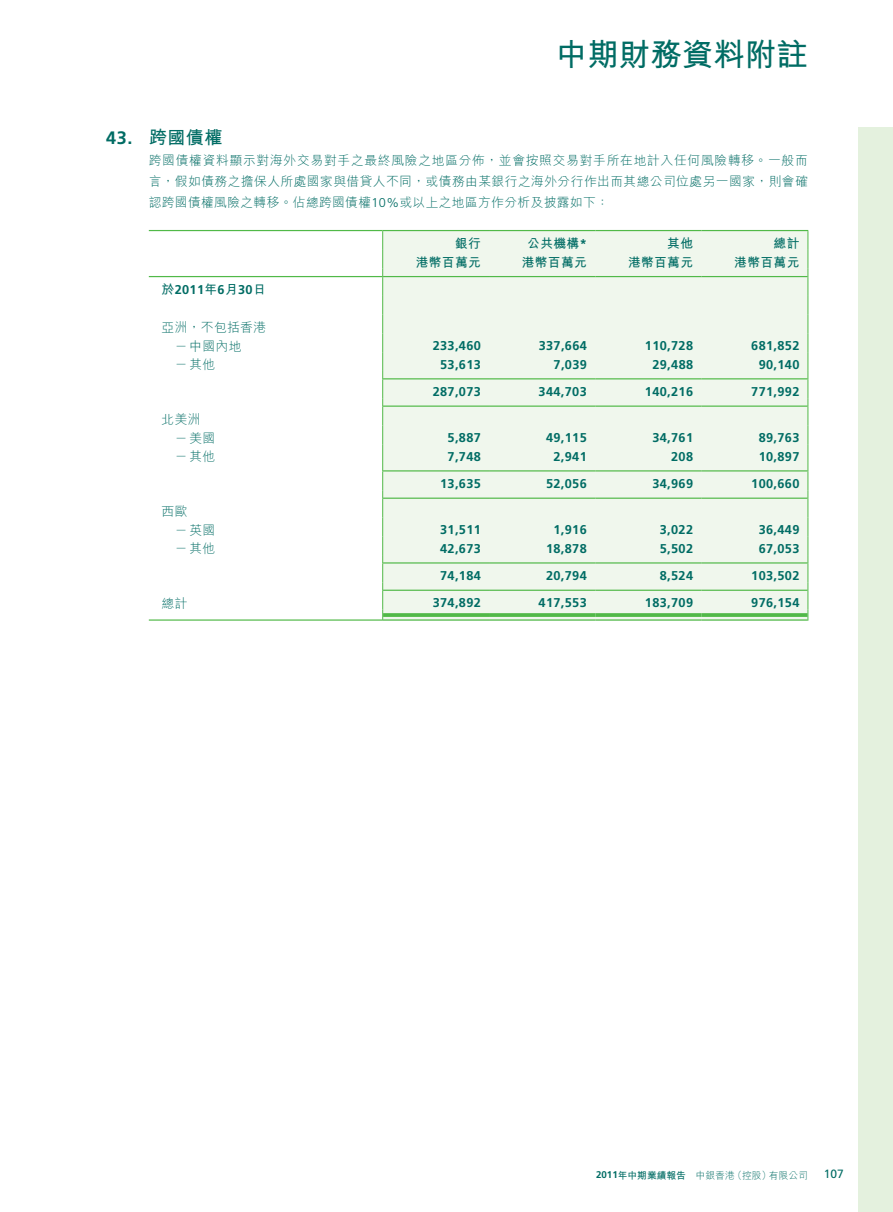
<style>
.page{position:relative;width:893px;height:1212px;background:#fff}
.page>*{position:absolute;margin:0;border:0;box-sizing:border-box;transform-origin:0 0}
.t1{font:700 31.5px "M Hei HK";color:#006c64}
.t2{font:700 18px "M Hei HK";color:#006c64}
.t3{font:700 12.75px "Frutiger LT Std";letter-spacing:.03em;color:#006c64}
.t4{font:300 12.75px/18.8px "M Hei HK";letter-spacing:.03em;color:#006c64}
.t5{font:700 12.75px "M Hei HK";letter-spacing:.03em;color:#006c64}
.t6{font:12px "Frutiger LT Std";color:#006c64}
.t7{font:300 9.75px "M Hei HK";color:#006c64}
.s1{font-family:"Frutiger LT Std"}
.s2{font-family:"M Hei HK"}
.s3{font-family:"Frutiger LT Std";font-weight:700}
.s4{font-weight:700}
</style>
<div class="page">
<div style="left:859px;top:128px;width:34px;height:1084px;background:#e4f1de"></div>
<div style="left:383px;top:231px;width:424px;height:388px;background:#f0f7ed"></div>
<hr style="left:149px;top:230px;width:234px;height:1px;background:#51b948">
<hr style="left:383px;top:230px;width:106px;height:1px;background:#51b948">
<hr style="left:489px;top:230px;width:106px;height:1px;background:#51b948">
<hr style="left:595px;top:230px;width:107px;height:1px;background:#51b948">
<hr style="left:702px;top:230px;width:106px;height:1px;background:#51b948">
<svg style="left:382px;top:231px;width:1px;height:390px"></svg>
<svg style="left:807px;top:231px;width:1px;height:390px"></svg>
<hr style="left:149px;top:276px;width:233px;height:1px;background:#51b948">
<hr style="left:383px;top:276px;width:106px;height:1px;background:#51b948">
<hr style="left:489px;top:276px;width:106px;height:1px;background:#51b948">
<hr style="left:595px;top:276px;width:107px;height:1px;background:#51b948">
<hr style="left:702px;top:276px;width:105px;height:1px;background:#51b948">
<hr style="left:383px;top:378px;width:106px;height:1px;background:#51b948">
<hr style="left:489px;top:378px;width:106px;height:1px;background:#51b948">
<hr style="left:595px;top:378px;width:107px;height:1px;background:#51b948">
<hr style="left:702px;top:378px;width:105px;height:1px;background:#51b948">
<hr style="left:383px;top:405px;width:106px;height:2px;background:#51b948">
<hr style="left:489px;top:405px;width:106px;height:2px;background:#51b948">
<hr style="left:595px;top:405px;width:107px;height:2px;background:#51b948">
<hr style="left:702px;top:405px;width:105px;height:2px;background:#51b948">
<hr style="left:383px;top:470px;width:106px;height:1px;background:#51b948">
<hr style="left:489px;top:470px;width:106px;height:1px;background:#51b948">
<hr style="left:595px;top:470px;width:107px;height:1px;background:#51b948">
<hr style="left:702px;top:470px;width:105px;height:1px;background:#51b948">
<hr style="left:383px;top:498px;width:106px;height:1px;background:#51b948">
<hr style="left:489px;top:498px;width:106px;height:1px;background:#51b948">
<hr style="left:595px;top:498px;width:107px;height:1px;background:#51b948">
<hr style="left:702px;top:498px;width:105px;height:1px;background:#51b948">
<hr style="left:383px;top:562px;width:106px;height:1px;background:#51b948">
<hr style="left:489px;top:562px;width:106px;height:1px;background:#51b948">
<hr style="left:595px;top:562px;width:107px;height:1px;background:#51b948">
<hr style="left:702px;top:562px;width:105px;height:1px;background:#51b948">
<hr style="left:383px;top:590px;width:106px;height:1px;background:#51b948">
<hr style="left:489px;top:590px;width:106px;height:1px;background:#51b948">
<hr style="left:595px;top:590px;width:107px;height:1px;background:#51b948">
<hr style="left:702px;top:590px;width:105px;height:1px;background:#51b948">
<hr style="left:149px;top:619px;width:233px;height:2px;background:#51b948">
<svg style="left:383px;top:613px;width:106px;height:4px"></svg>
<hr style="left:383px;top:619px;width:106px;height:2px;background:#51b948">
<svg style="left:489px;top:613px;width:106px;height:4px"></svg>
<hr style="left:489px;top:619px;width:106px;height:2px;background:#51b948">
<svg style="left:595px;top:613px;width:107px;height:4px"></svg>
<hr style="left:595px;top:619px;width:107px;height:2px;background:#51b948">
<svg style="left:702px;top:613px;width:105px;height:4px"></svg>
<hr style="left:702px;top:619px;width:105px;height:2px;background:#51b948">
<h1 class="t1" style="left:556px;top:32px;width:253px">中期財務資料附註</h1>
<h2 class="t2" style="left:106px;top:124px;width:118px"><span class="s1">43.</span> 跨國債權</h2>
<p class="t4" style="left:149px;top:150px;width:661px;line-height:21px;text-align:justify">跨國債權資料顯示對海外交易對手之最終風險之地區分佈，並會按照交易對手所在地計入任何風險轉移。一般而言，假如債務之擔保人所處國家與借貸人不同，或債務由某銀行之海外分行作出而其總公司位處另一國家，則會確認跨國債權風險之轉移。佔總跨國債權<span class="s1">10%</span>或以上之地區方作分析及披露如下：</p>
<p class="t5" style="left:455px;top:234px;width:27px">銀行</p>
<p class="t5" style="left:527px;top:234px;width:61px">公共機構<span class="s1">*</span></p>
<p class="t5" style="left:667px;top:234px;width:27px">其他</p>
<p class="t5" style="left:774px;top:234px;width:27px">總計</p>
<p class="t5" style="left:416px;top:253px;width:67px">港幣百萬元</p>
<p class="t5" style="left:522px;top:253px;width:67px">港幣百萬元</p>
<p class="t5" style="left:628px;top:253px;width:67px">港幣百萬元</p>
<p class="t5" style="left:734px;top:253px;width:67px">港幣百萬元</p>
<p class="t3" style="left:162px;top:282px;width:106px"><span class="s2">於</span>2011<span class="s2">年</span>6<span class="s2">月</span>30<span class="s2">日</span></p>
<p class="t4" style="left:175px;top:317px;width:93px;text-indent:-13px">亞洲，不包括香港－中國內地</p>
<p class="t3" style="left:433px;top:338px;width:50px">233,460</p>
<p class="t3" style="left:539px;top:338px;width:50px">337,664</p>
<p class="t3" style="left:645px;top:338px;width:50px">110,728</p>
<p class="t3" style="left:751px;top:338px;width:50px">681,852</p>
<p class="t4" style="left:175px;top:355px;width:42px">－其他</p>
<p class="t3" style="left:440px;top:357px;width:42px">53,613</p>
<p class="t3" style="left:554px;top:357px;width:35px">7,039</p>
<p class="t3" style="left:652px;top:357px;width:42px">29,488</p>
<p class="t3" style="left:759px;top:357px;width:42px">90,140</p>
<p class="t3" style="left:433px;top:384px;width:50px">287,073</p>
<p class="t3" style="left:539px;top:384px;width:50px">344,703</p>
<p class="t3" style="left:645px;top:384px;width:50px">140,216</p>
<p class="t3" style="left:751px;top:384px;width:50px">771,992</p>
<p class="t4" style="left:175px;top:409px;width:42px;text-indent:-13px">北美洲－美國</p>
<p class="t3" style="left:448px;top:430px;width:35px">5,887</p>
<p class="t3" style="left:546px;top:430px;width:42px">49,115</p>
<p class="t3" style="left:652px;top:430px;width:42px">34,761</p>
<p class="t3" style="left:759px;top:430px;width:42px">89,763</p>
<p class="t4" style="left:175px;top:447px;width:42px">－其他</p>
<p class="t3" style="left:448px;top:449px;width:35px">7,748</p>
<p class="t3" style="left:553px;top:449px;width:35px">2,941</p>
<p class="t3" style="left:671px;top:449px;width:23px">208</p>
<p class="t3" style="left:759px;top:449px;width:42px">10,897</p>
<p class="t3" style="left:440px;top:476px;width:42px">13,635</p>
<p class="t3" style="left:546px;top:476px;width:42px">52,056</p>
<p class="t3" style="left:652px;top:476px;width:42px">34,969</p>
<p class="t3" style="left:751px;top:476px;width:50px">100,660</p>
<p class="t4" style="left:175px;top:501px;width:42px;text-indent:-13px">西歐<br>－英國</p>
<p class="t3" style="left:440px;top:522px;width:42px">31,511</p>
<p class="t3" style="left:553px;top:522px;width:35px">1,916</p>
<p class="t3" style="left:660px;top:522px;width:35px">3,022</p>
<p class="t3" style="left:759px;top:522px;width:42px">36,449</p>
<p class="t4" style="left:175px;top:539px;width:42px">－其他</p>
<p class="t3" style="left:440px;top:541px;width:42px">42,673</p>
<p class="t3" style="left:546px;top:541px;width:42px">18,878</p>
<p class="t3" style="left:660px;top:541px;width:35px">5,502</p>
<p class="t3" style="left:759px;top:541px;width:42px">67,053</p>
<p class="t3" style="left:440px;top:568px;width:42px">74,184</p>
<p class="t3" style="left:546px;top:568px;width:42px">20,794</p>
<p class="t3" style="left:660px;top:568px;width:35px">8,524</p>
<p class="t3" style="left:751px;top:568px;width:50px">103,502</p>
<p class="t4" style="left:162px;top:593px;width:27px">總計</p>
<p class="t3" style="left:433px;top:595px;width:50px">374,892</p>
<p class="t3" style="left:539px;top:595px;width:50px">417,553</p>
<p class="t3" style="left:645px;top:595px;width:50px">183,709</p>
<p class="t3" style="left:751px;top:595px;width:50px">976,154</p>
<p class="t7" style="left:596px;top:1168px;width:213px"><span class="s3">2011</span><span class="s4">年中期業績報告</span> 中銀香港（控股）有限公司</p>
<p class="t6" style="left:824px;top:1167px;width:22px">107</p>
</div>
